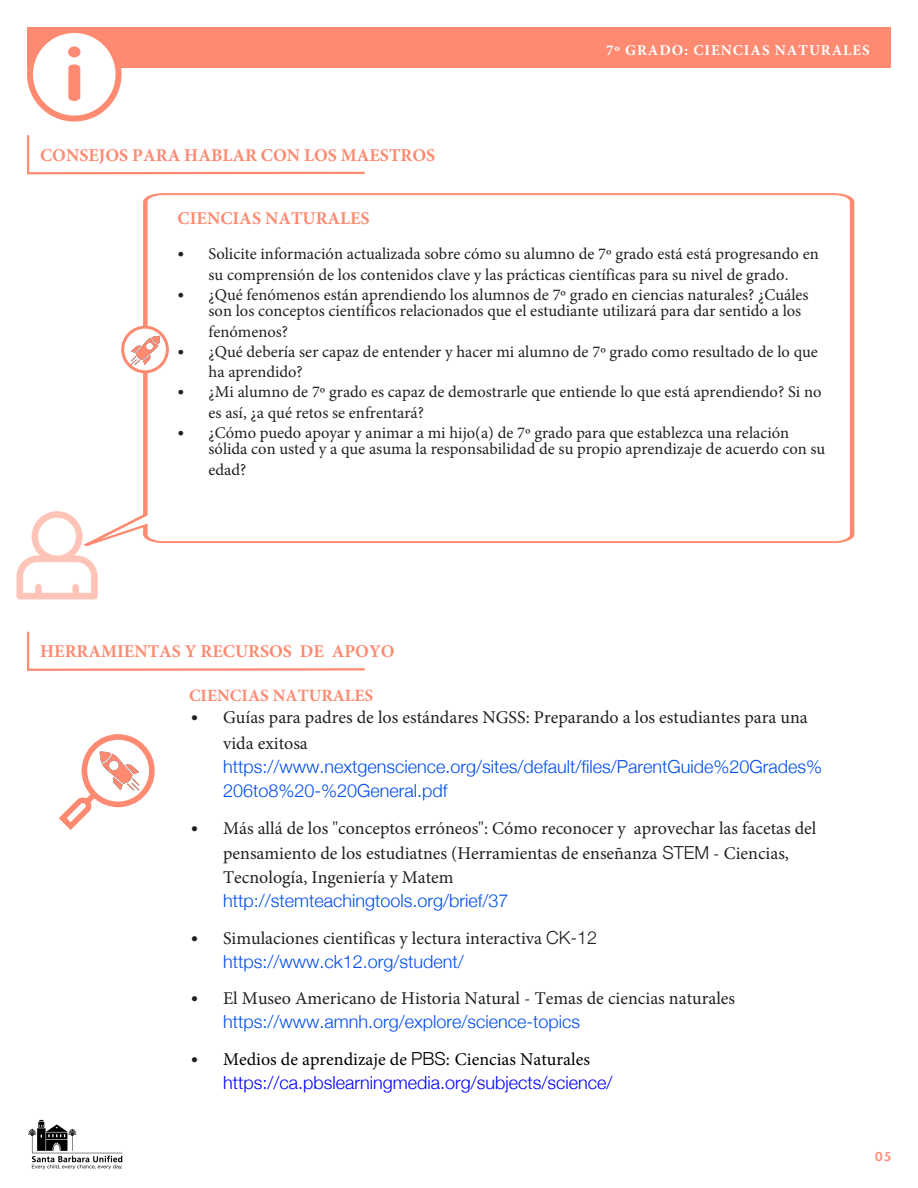
<style>
.page{position:relative;width:918px;height:1188px;background:#fff}
.page>*{position:absolute;margin:0;border:0;box-sizing:border-box;transform-origin:0 0}
.t1{font:18px/26px "Minion Pro";color:#231f20}
.t2{font:300 18px/24.3px "Helvetica Neue";color:#004eee}
.t3{font:700 18px "Minion Pro";color:#fe8a71}
.t4{font:300 18px "Helvetica Neue";color:#0001fe}
.t5{font:18px "Minion Pro";color:#000}
.t6{font:700 17.25px "Minion Pro";color:#fe8a71}
.t7{font:16.5px/20.4px "Minion Pro";color:#231f20}
.t8{font:700 15px "Minion Pro";letter-spacing:.065em;color:#fff}
.t9{font:700 12px "Semplicita Pro";color:#fe8a71}
.s1{font-family:"Semplicita Pro";font-weight:500}
.s2{font-family:"Helvetica Neue";font-weight:300}
.s3{font-family:"Semplicita Pro";font-weight:500;color:#231f20}
</style>
<div class="page">
<div style="left:27px;top:27px;width:864px;height:41px;background:#fe8a71"></div>
<div style="left:30px;top:30px;width:89px;height:89px;background:#fff;border-radius:50%"></div>
<div style="left:27px;top:27px;width:95px;height:95px;border:6px solid #fe8a71;border-radius:50%"></div>
<svg style="left:68px;top:64px;width:12px;height:37px"></svg>
<div style="left:68px;top:46px;width:13px;height:11px;background:#fe8a71;border-radius:50%"></div>
<svg style="left:27px;top:135px;width:338px;height:40px"></svg>
<svg style="left:16px;top:511px;width:82px;height:88px"></svg>
<svg style="left:54px;top:193px;width:801px;height:365px"></svg>
<div style="left:121px;top:326px;width:48px;height:47px;border:3px solid #fe8a71;border-radius:50%"></div>
<img style="left:28px;top:1119px;width:95px;height:51px">
<svg style="left:59px;top:734px;width:96px;height:96px"></svg>
<svg style="left:27px;top:631px;width:338px;height:40px"></svg>
<img style="left:123px;top:328px;width:45px;height:45px">
<img style="left:90px;top:741px;width:59px;height:60px">
<p class="t3" style="left:40px;top:142px;width:397px">CONSEJOS PARA HABLAR CON LOS MAESTROS</p>
<p class="t8" style="left:606px;top:39px;width:265px">7º GRADO: CIENCIAS NATURALES</p>
<p class="t3" style="left:178px;top:206px;width:194px">CIENCIAS NATURALES</p>
<p class="t7" style="left:177px;top:244px;width:643px;text-align:center"><span class="s1">•</span> Solicite información actualizada sobre cómo su alumno de 7º grado está está progresando en su comprensión de los contenidos clave y las prácticas científicas para su nivel de grado<span class="s2">.</span></p>
<p class="t7" style="left:209px;top:286px;width:602px;line-height:16.5px;text-indent:-31px"><span class="s1">•</span> ¿Qué fenómenos están aprendiendo los alumnos de 7º grado en ciencias naturales? ¿Cuáles son los conceptos científicos relacionados que el estudiante utilizará para dar sentido a los</p>
<p class="t7" style="left:209px;top:321px;width:81px">fenómenos?</p>
<p class="t7" style="left:209px;top:342px;width:611px;text-indent:-31px"><span class="s1">•</span> ¿Qué debería ser capaz de entender y hacer mi alumno de 7º grado como resultado de lo que ha aprendido?</p>
<p class="t7" style="left:209px;top:382px;width:614px;text-indent:-31px"><span class="s1">•</span> ¿Mi alumno de 7º grado es capaz de demostrarle que entiende lo que está aprendiendo? Si no es así, ¿a qué retos se enfrentará?</p>
<p class="t7" style="left:209px;top:424px;width:618px;line-height:16.5px;text-indent:-31px"><span class="s1">•</span> ¿Cómo puedo apoyar y animar a mi hijo(a) de 7º grado para que establezca una relación sólida con usted y a que asuma la responsabilidad de su propio aprendizaje de acuerdo con su</p>
<p class="t7" style="left:209px;top:459px;width:39px">edad?</p>
<p class="t3" style="left:40px;top:638px;width:356px">HERRAMIENTAS Y RECURSOS DE APOYO</p>
<p class="t6" style="left:189px;top:684px;width:186px">CIENCIAS NATURALES</p>
<p class="t1" style="left:223px;top:704px;width:586px;text-indent:-33px"><span class="s1">•</span> Guías para padres de los estándares NGSS: Preparando a los estudiantes para una vida exitosa</p>
<p class="t2" style="left:223px;top:753px;width:601px">https://www.nextgenscience.org/sites/default/files/ParentGuide%20Grades%<br>206to8%20-%20General.pdf</p>
<p class="t1" style="left:191px;top:815px;width:627px;text-align:center"><span class="s1">•</span> Más allá de los "conceptos erróneos": Cómo reconocer y aprovechar las facetas del pensamiento de los estudiatnes (Herramientas de enseñanza <span class="s2">STEM</span> - Ciencias,</p>
<p class="t1" style="left:223px;top:865px;width:232px">Tecnología, Ingeniería y Matem</p>
<p class="t2" style="left:223px;top:887px;width:287px">http://stemteachingtools.org/brief/37</p>
<p class="t1" style="left:191px;top:925px;width:408px"><span class="s1">•</span> Simulaciones cientificas y lectura interactiva <span class="s2">CK-12</span></p>
<p class="t2" style="left:223px;top:948px;width:242px">https://www.ck12.org/student/</p>
<p class="t1" style="left:191px;top:985px;width:546px"><span class="s1">•</span> El Museo Americano de Historia Natural - Temas de ciencias naturales</p>
<p class="t2" style="left:223px;top:1008px;width:359px">https://www.amnh.org/explore/science-topics</p>
<p class="t5" style="left:191px;top:1047px;width:401px"><span class="s3">•</span> Medios de aprendizaje de <span class="s2">PBS</span>: Ciencias Naturales</p>
<p class="t4" style="left:223px;top:1068px;width:391px">https://ca.pbslearningmedia.org/subjects/science/</p>
<p class="t9" style="left:875px;top:1147px;width:18px">05</p>
</div>
